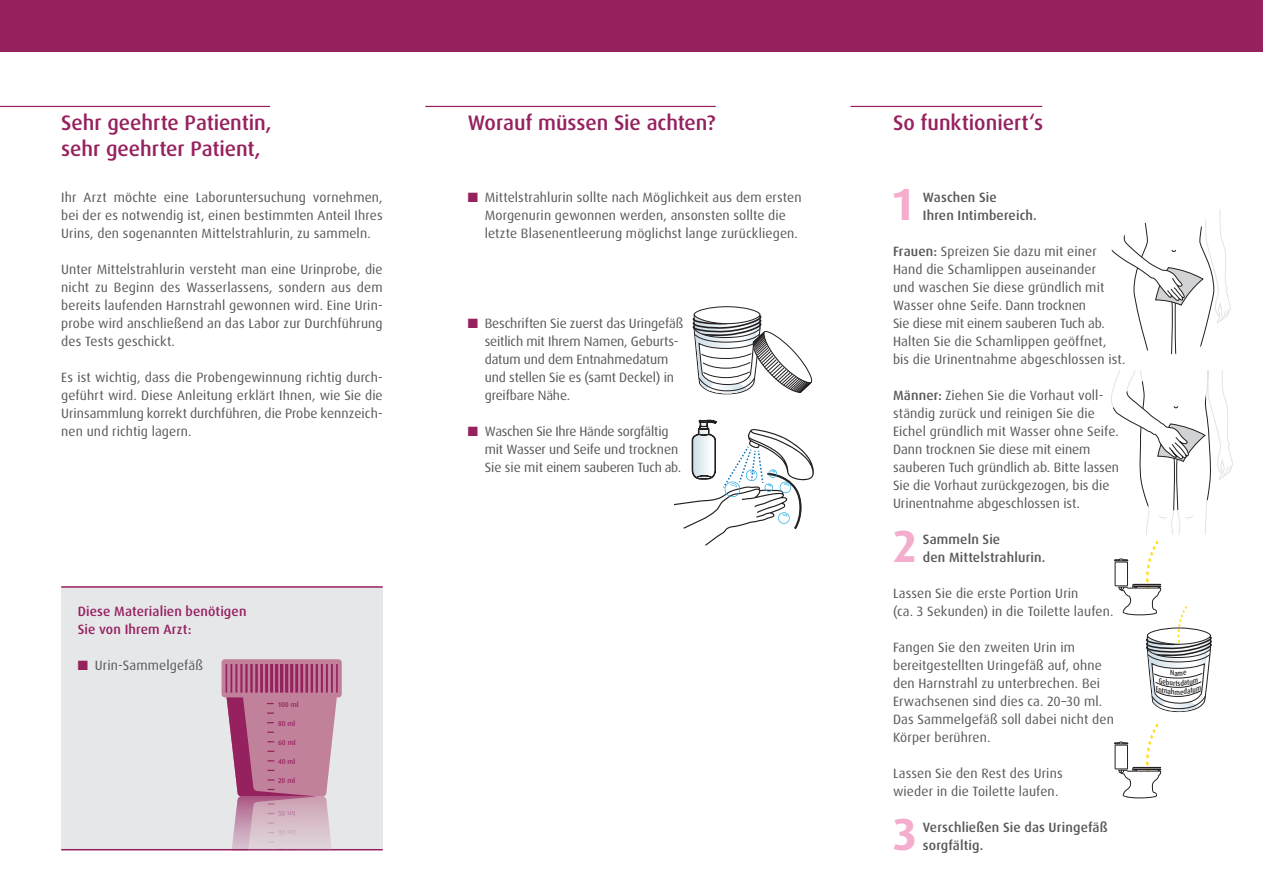
<style>
.page{position:relative;width:1263px;height:893px;background:#fff}
.page>*{position:absolute;margin:0;border:0;box-sizing:border-box;transform-origin:0 0}
.t1{font:700 45px "Dax Pro";color:#f5adce}
.t2{font:500 21px/25.5px "Dax Pro";letter-spacing:-.005em;color:#96215f}
.t3{font:13.5px/18px "Dax Pro";letter-spacing:.005em;color:#57585a}
.t4{font:500 13.5px/18px "Dax Pro";letter-spacing:.01em;color:#57585a}
.t5{font:13.5px/18px "Dax Pro";letter-spacing:-.015em;color:#57585a}
.t6{font:500 13.5px/18px "Dax Pro";letter-spacing:.01em;color:#96215f}
.t7{font:500 7.65px "Dax Pro";color:#231f20;scale:.85 1}
.t8{font:500 7.05px "Dax Pro";color:#96215f}
.s1{color:#96215f}
.s2{font-weight:500}
</style>
<div class="page">
<div style="left:0;top:0;width:1263px;height:51px;background:#96215f"></div>
<div style="left:61px;top:587px;width:322px;height:263px;background:#e6e7e9"></div>
<hr style="left:61px;top:586px;width:322px;height:2px;background:#96215f">
<hr style="left:61px;top:849px;width:322px;height:1px;background:#96215f">
<hr style="left:0;top:106px;width:270px;height:1px;background:#96215f">
<hr style="left:425px;top:106px;width:291px;height:1px;background:#96215f">
<hr style="left:850px;top:106px;width:192px;height:1px;background:#96215f">
<div style="left:222px;top:659px;width:120px;height:38px;background:#c2819a;border-radius:3px"></div>
<div style="left:694px;top:306px;width:66px;height:18px;border:1px solid #231f20;border-radius:50%"></div>
<svg style="left:692px;top:308px;width:121px;height:87px"></svg>
<svg style="left:1114px;top:723px;width:48px;height:75px"></svg>
<svg style="left:674px;top:420px;width:140px;height:126px"></svg>
<svg style="left:226px;top:664px;width:112px;height:186px"></svg>
<svg style="left:1111px;top:209px;width:122px;height:503px"></svg>
<h2 class="t2" style="left:61px;top:110px;width:212px">Sehr geehrte Patientin, sehr geehrter Patient,</h2>
<p class="t3" style="left:61px;top:189px;width:323px;text-align:justify">Ihr Arzt möchte eine Laboruntersuchung vornehmen, bei der es notwendig ist, einen bestimmten Anteil Ihres Urins, den sogenannten Mittelstrahlurin, zu sammeln.</p>
<p class="t3" style="left:61px;top:261px;width:323px;text-align:justify">Unter Mittelstrahlurin versteht man eine Urinprobe, die nicht zu Beginn des Wasserlassens, sondern aus dem bereits laufenden Harnstrahl gewonnen wird. Eine Urin&shy;probe wird anschließend an das Labor zur Durchführung des Tests geschickt.</p>
<p class="t3" style="left:61px;top:369px;width:323px;text-align:justify">Es ist wichtig, dass die Probengewinnung richtig durch&shy;geführt wird. Diese Anleitung erklärt Ihnen, wie Sie die Urinsammlung korrekt durchführen, die Probe kennzeich&shy;nen und richtig lagern.</p>
<p class="t6" style="left:78px;top:603px;width:170px">Diese Materialien benötigen<br>Sie von Ihrem Arzt:</p>
<p class="t3" style="left:78px;top:657px;width:127px"><span class="s1">■</span> Urin-Sammelgefäß</p>
<p class="t8" style="left:278px;top:699px;width:22px">100 ml</p>
<p class="t8" style="left:278px;top:718px;width:19px">80 ml</p>
<p class="t8" style="left:278px;top:737px;width:19px">60 ml</p>
<p class="t8" style="left:278px;top:756px;width:19px">40 ml</p>
<p class="t8" style="left:278px;top:775px;width:19px">20 ml</p>
<h2 class="t2" style="left:468px;top:110px;width:249px">Worauf müssen Sie achten?</h2>
<h2 class="t2" style="left:893px;top:110px;width:152px">So funktioniert‘s</h2>
<p class="t3" style="left:485px;top:189px;width:318px;text-indent:-17px"><span class="s1">■</span> Mittelstrahlurin sollte nach Möglichkeit aus dem ersten<br>Morgenurin gewonnen werden, ansonsten sollte die letzte Blasenentleerung möglichst lange zurückliegen.</p>
<h1 class="t1" style="left:893px;top:176px;width:21px">1</h1>
<p class="t4" style="left:923px;top:189px;width:116px">Waschen Sie<br>Ihren Intimbereich.</p>
<p class="t3" style="left:893px;top:243px;width:234px"><span class="s2">Frauen:</span> Spreizen Sie dazu mit einer Hand die Schamlippen auseinander<br>und waschen Sie diese gründlich mit Wasser ohne Seife. Dann trocknen<br>Sie diese mit einem sauberen Tuch ab.<br>Halten Sie die Schamlippen geöffnet, bis die Urinentnahme abgeschlossen ist.</p>
<p class="t3" style="left:893px;top:387px;width:228px"><span class="s2">Männer:</span> Ziehen Sie die Vorhaut voll&shy;ständig zurück und reinigen Sie die Eichel gründlich mit Wasser ohne Seife.<br>Dann trocknen Sie diese mit einem sauberen Tuch gründlich ab. Bitte lassen Sie die Vorhaut zurückgezogen, bis die Urinentnahme abgeschlossen ist.</p>
<p class="t4" style="left:923px;top:531px;width:124px">Sammeln Sie<br>den Mittelstrahlurin.</p>
<p class="t3" style="left:893px;top:585px;width:222px">Lassen Sie die erste Portion Urin<br>(ca. 3 Sekunden) in die Toilette laufen.</p>
<p class="t3" style="left:893px;top:639px;width:222px">Fangen Sie den zweiten Urin im bereitgestellten Uringefäß auf, ohne den Harnstrahl zu unterbrechen. Bei<br>Erwachsenen sind dies ca. 20–30 ml.<br>Das Sammelgefäß soll dabei nicht den<br>Körper berühren.</p>
<p class="t3" style="left:893px;top:765px;width:171px">Lassen Sie den Rest des Urins wieder in die Toilette laufen.</p>
<p class="t4" style="left:923px;top:819px;width:186px">Verschließen Sie das Uringefäß sorgfältig.</p>
<p class="t3" style="left:485px;top:315px;width:200px;text-indent:-17px"><span class="s1">■</span> Beschriften Sie zuerst das Uringefäß seitlich mit Ihrem Namen, Geburts&shy;datum und dem Entnahmedatum und stellen Sie es (samt Deckel) in greifbare Nähe.</p>
<p class="t5" style="left:485px;top:423px;width:198px;text-indent:-17px"><span class="s1">■</span> Waschen Sie Ihre Hände sorgfältig mit Wasser und Seife und trocknen<br>Sie sie mit einem sauberen Tuch ab.</p>
<h1 class="t1" style="left:893px;top:518px;width:25px">2</h1>
<h1 class="t1" style="left:893px;top:806px;width:25px">3</h1>
<p class="t7" style="left:1174px;top:687px;width:8px">m</p>
</div>
